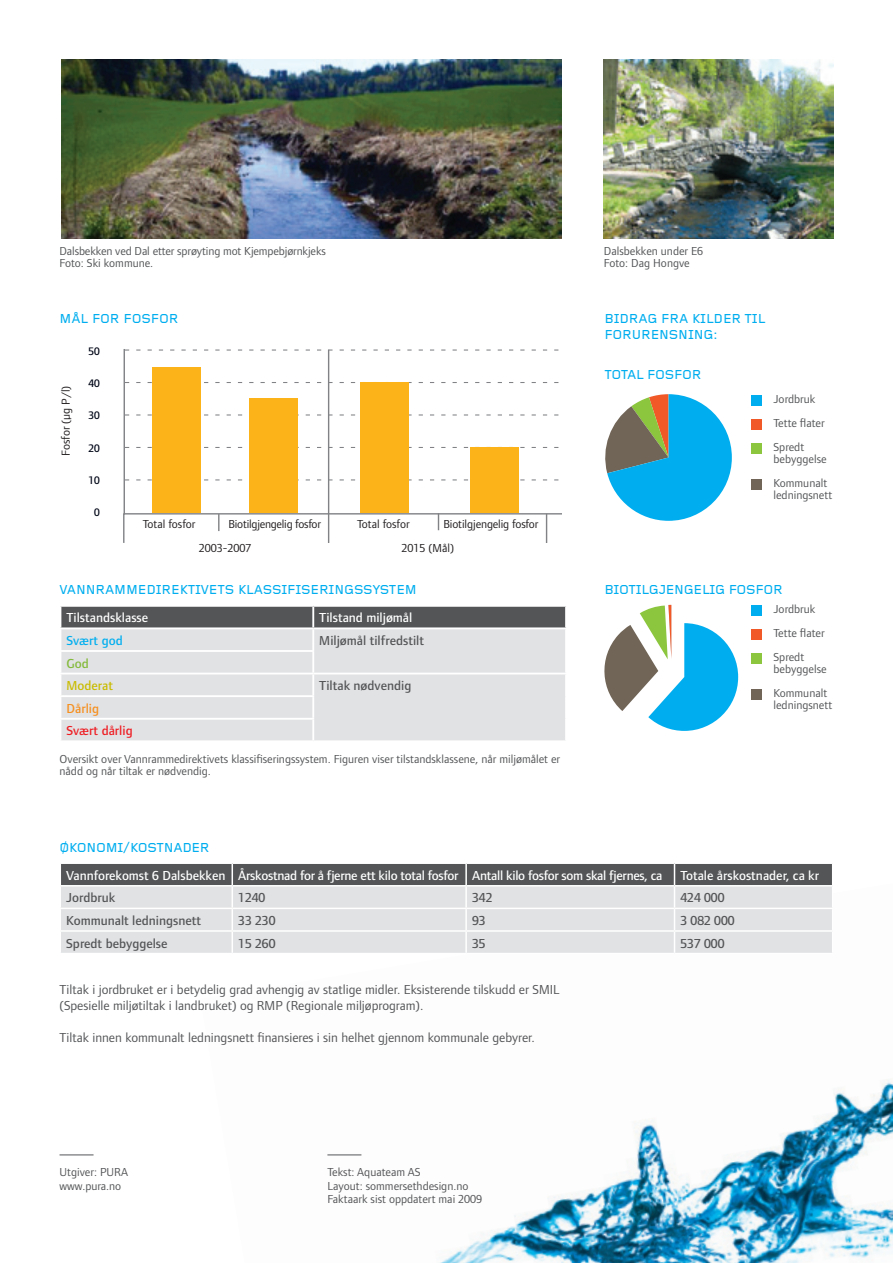
<style>
.page{position:relative;width:893px;height:1263px;background:#fff}
.page>*{position:absolute;margin:0;border:0;box-sizing:border-box;transform-origin:0 0}
.t1{font:13.5px/16.2px "Foundry Form Sans";color:#545557}
.t2{font:500 13.5px "Foundry Form Sans";letter-spacing:-.01em;color:#fff}
.t3{font:500 13.5px/16.2px "Foundry Gridnik";letter-spacing:-.01em;color:#00aeef}
.t4{font:500 13.5px "Foundry Form Sans";color:#545557}
.t5{font:500 13.5px "Foundry Form Sans";color:#ee1d23}
.t6{font:500 13.5px "Foundry Form Sans";color:#00aeef}
.t7{font:500 13.5px "Foundry Form Sans";color:#c9bc01}
.t8{font:500 13.5px "Foundry Form Sans";color:#f68f1e}
.t9{font:500 13.5px "Foundry Form Sans";color:#83ba3a}
.t10{font:12px/24px "Foundry Form Sans";color:#545557}
.t11{font:12px "Foundry Form Sans";letter-spacing:-.01em;color:#231f20}
.t12{font:500 11.25px "Foundry Form Sans";color:#000617}
</style>
<div class="page">
<img style="left:327px;top:1080px;width:566px;height:183px">
<hr style="left:60px;top:1154px;width:34px;height:1px;background:#545557">
<hr style="left:327px;top:1154px;width:34px;height:1px;background:#545557">
<img style="left:604px;top:59px;width:229px;height:179px">
<img style="left:61px;top:60px;width:500px;height:178px">
<svg style="left:60px;top:606px;width:506px;height:134px;background:#cdcecf"></svg>
<hr style="left:312px;top:720px;width:2px;height:20px;background:#fff">
<hr style="left:565px;top:719px;width:2px;height:21px;background:#fff">
<svg style="left:61px;top:863px;width:771px;height:90px;background:#c2c3c5"></svg>
<svg style="left:604px;top:605px;width:134px;height:126px"></svg>
<div style="left:751px;top:606px;width:10px;height:10px;background:#00aeef"></div>
<div style="left:751px;top:629px;width:10px;height:10px;background:#f15929"></div>
<div style="left:751px;top:690px;width:10px;height:10px;background:#716557"></div>
<div style="left:751px;top:653px;width:10px;height:10px;background:#8bc63e"></div>
<div style="left:751px;top:396px;width:10px;height:10px;background:#00aeef"></div>
<div style="left:751px;top:419px;width:10px;height:10px;background:#f15929"></div>
<div style="left:751px;top:480px;width:10px;height:10px;background:#716557"></div>
<div style="left:751px;top:443px;width:10px;height:10px;background:#8bc63e"></div>
<svg style="left:605px;top:394px;width:127px;height:127px"></svg>
<svg style="left:125px;top:479px;width:434px;height:1px"></svg>
<svg style="left:125px;top:447px;width:434px;height:1px"></svg>
<svg style="left:125px;top:414px;width:434px;height:1px"></svg>
<svg style="left:125px;top:382px;width:434px;height:1px"></svg>
<svg style="left:125px;top:349px;width:434px;height:2px"></svg>
<hr style="left:124px;top:513px;width:437px;height:1px;background:#808285">
<hr style="left:124px;top:350px;width:1px;height:164px;background:#808285">
<hr style="left:328px;top:350px;width:1px;height:192px;background:#808285">
<svg style="left:123px;top:514px;width:1px;height:28px"></svg>
<svg style="left:546px;top:514px;width:1px;height:28px"></svg>
<svg style="left:218px;top:515px;width:1px;height:15px"></svg>
<svg style="left:438px;top:514px;width:1px;height:15px"></svg>
<div style="left:152px;top:367px;width:48px;height:146px;background:#fbb319"></div>
<div style="left:360px;top:382px;width:48px;height:131px;background:#fbb319"></div>
<div style="left:470px;top:447px;width:49px;height:66px;background:#fbb319"></div>
<div style="left:249px;top:399px;width:48px;height:114px;background:#fbb319"></div>
<p class="t10" style="left:60px;top:245px;width:268px;line-height:12px">Dalsbekken ved Dal etter sprøyting mot Kjempebjørnkjeks<br>Foto: Ski kommune.</p>
<p class="t10" style="left:604px;top:245px;width:101px;line-height:12px">Dalsbekken under E6<br>Foto: Dag Hongve</p>
<p class="t3" style="left:60px;top:311px;width:110px">MÅL FOR FOS FOR</p>
<p class="t3" style="left:604px;top:311px;width:163px">BID RAG FRA KILD ER TIL<br>FORU RENSNING:</p>
<p class="t11" style="left:59px;top:456px;width:72px;rotate:-90deg">Fosfor (µg P/l)</p>
<p class="t12" style="left:89px;top:345px;width:13px">50</p>
<p class="t12" style="left:89px;top:377px;width:13px">40</p>
<p class="t12" style="left:89px;top:409px;width:13px">30</p>
<p class="t12" style="left:89px;top:441px;width:13px">20</p>
<p class="t12" style="left:89px;top:474px;width:13px">10</p>
<p class="t12" style="left:94px;top:506px;width:7px">0</p>
<p class="t11" style="left:143px;top:517px;width:54px">Total fosfor</p>
<p class="t11" style="left:228px;top:517px;width:94px">Biotilgjengelig fosfor</p>
<p class="t11" style="left:357px;top:517px;width:54px">Total fosfor</p>
<p class="t11" style="left:443px;top:517px;width:97px">Biotilgjengelig fosfor</p>
<p class="t11" style="left:199px;top:541px;width:54px">2003-2007</p>
<p class="t11" style="left:401px;top:541px;width:54px">2015 (Mål)</p>
<p class="t3" style="left:60px;top:582px;width:359px">VANNRAMMEDIREKTIVETS KLASSIFISERINGSSYSTEM</p>
<p class="t2" style="left:66px;top:610px;width:83px">Tilstandsklasse</p>
<p class="t2" style="left:319px;top:610px;width:95px">Tilstand miljømål</p>
<p class="t6" style="left:66px;top:633px;width:58px">Svært god</p>
<p class="t4" style="left:319px;top:633px;width:106px">Miljømål tilfredstilt</p>
<p class="t9" style="left:66px;top:655px;width:24px">God</p>
<p class="t7" style="left:66px;top:678px;width:48px">Moderat</p>
<p class="t4" style="left:319px;top:678px;width:94px">Tiltak nødvendig</p>
<p class="t8" style="left:66px;top:701px;width:34px">Dårlig</p>
<p class="t5" style="left:66px;top:723px;width:68px">Svært dårlig</p>
<p class="t10" style="left:60px;top:753px;width:502px;line-height:12px">Oversikt over Vannrammedirektivets klassifiseringssystem. Figuren viser tilstandsklassene, når miljømålet er nådd og når tiltak er nødvendig.</p>
<p class="t3" style="left:60px;top:840px;width:152px">ØKONOMI/KOSTNAD ER</p>
<p class="t3" style="left:604px;top:367px;width:99px">TOTAL FOSFOR</p>
<p class="t10" style="left:773px;top:387px;width:53px">Jordbruk<br>Tette flater<br>Spredt</p>
<p class="t10" style="left:773px;top:447px;width:55px">bebyggelse<br>Kommunalt</p>
<p class="t10" style="left:773px;top:483px;width:60px">ledningsnett</p>
<p class="t3" style="left:604px;top:582px;width:180px">BIOTILGJENGELIG FOSFOR</p>
<p class="t10" style="left:773px;top:597px;width:53px">Jordbruk<br>Tette flater<br>Spredt</p>
<p class="t10" style="left:773px;top:657px;width:55px">bebyggelse<br>Kommunalt</p>
<p class="t10" style="left:773px;top:693px;width:60px">ledningsnett</p>
<p class="t2" style="left:66px;top:868px;width:598px">Vannforekomst 6 Dalsbekken Årskostnad for å fjerne ett kilo total fosfor Antall kilo fosfor som skal fjernes, ca</p>
<p class="t2" style="left:680px;top:868px;width:140px">Totale årskostnader, ca kr</p>
<p class="t4" style="left:66px;top:890px;width:51px">Jordbruk</p>
<p class="t4" style="left:238px;top:890px;width:28px">1240</p>
<p class="t4" style="left:472px;top:890px;width:22px">342</p>
<p class="t4" style="left:680px;top:890px;width:45px">424 000</p>
<p class="t4" style="left:66px;top:913px;width:136px">Kommunalt ledningsnett</p>
<p class="t4" style="left:238px;top:913px;width:39px">33 230</p>
<p class="t4" style="left:472px;top:913px;width:15px">93</p>
<p class="t4" style="left:680px;top:913px;width:55px">3 082 000</p>
<p class="t4" style="left:66px;top:935px;width:103px">Spredt bebyggelse</p>
<p class="t4" style="left:238px;top:935px;width:39px">15 260</p>
<p class="t4" style="left:472px;top:935px;width:15px">35</p>
<p class="t4" style="left:680px;top:935px;width:45px">537 000</p>
<p class="t1" style="left:60px;top:981px;width:502px">Tiltak i jordbruket er i betydelig grad avhengig av statlige midler. Eksisterende tilskudd er SMIL (Spesielle miljøtiltak i landbruket) og RMP (Regionale miljøprogram).</p>
<p class="t1" style="left:60px;top:1029px;width:477px">Tiltak innen kommunalt ledningsnett finansieres i sin helhet gjennom kommunale gebyrer.</p>
<p class="t10" style="left:60px;top:1165px;width:70px;line-height:13.5px">Utgiver: PURA www.pura.no</p>
<p class="t10" style="left:327px;top:1165px;width:156px;line-height:13.5px">Tekst: Aquateam AS<br>Layout: sommersethdesign.no<br>Faktaark sist oppdatert mai 2009</p>
</div>
